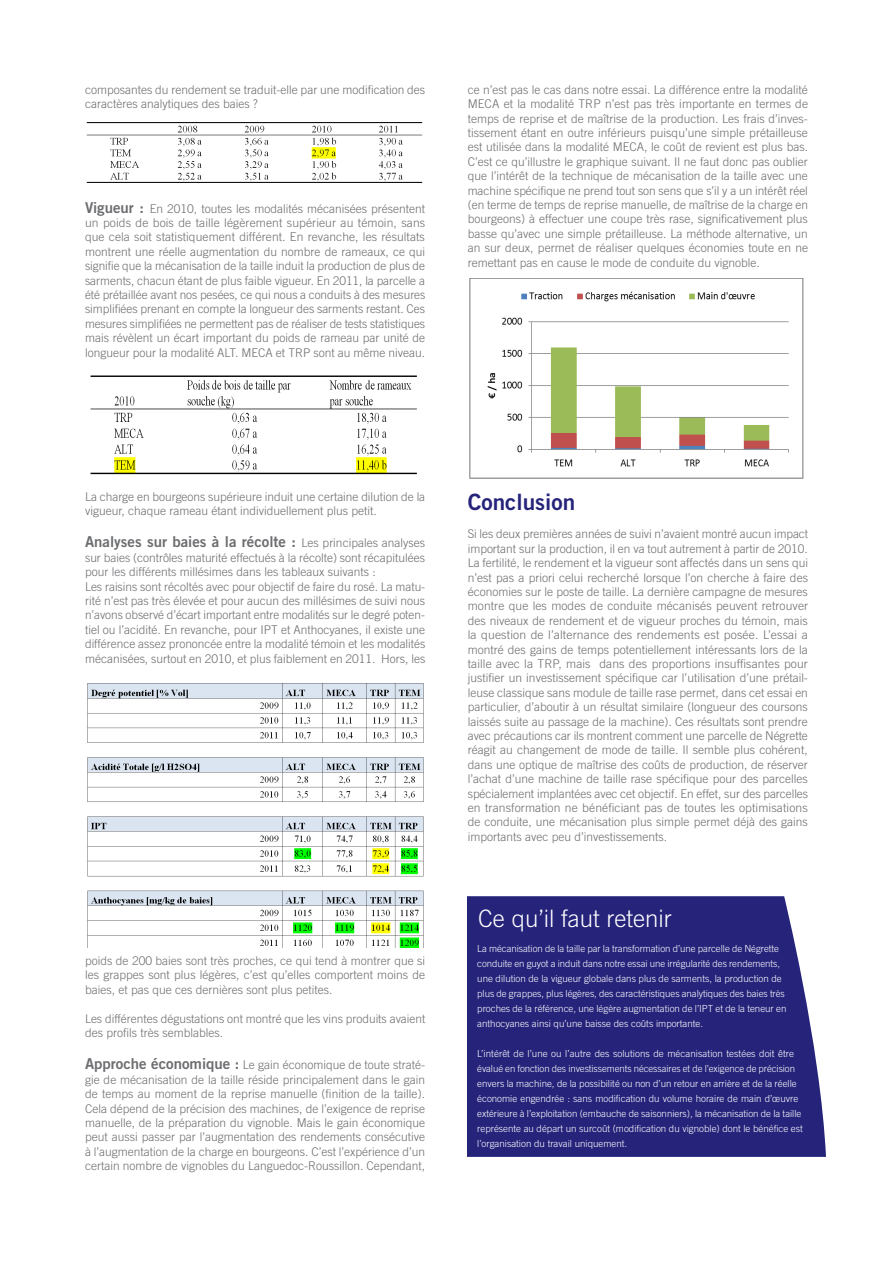
<style>
.page{position:relative;width:893px;height:1263px;background:#fff}
.page>*{position:absolute;margin:0;border:0;box-sizing:border-box;transform-origin:0 0}
.Titre_blanc_encart_v{font:300 24px "Trade Gothic";color:#fff}
._05-Body{font:22.5px "Trade Gothic Bold Two";color:#26237b}
._05-Body-2{font:15px "Trade Gothic Bold Two";color:#6c6d70}
._05-Body-3{font:300 12px/14.4px "Trade Gothic";color:#6c6d70;text-align:justify}
._05-Body-4{font:300 9.75px/15px "Trade Gothic";color:#fff}
.s1{font-family:"Trade Gothic Bold Two";font-weight:400;font-size:15px}
.s2{font-family:"Trade Gothic";font-weight:300;font-size:12px}
</style>
<div class="page">
<img style="left:90px;top:375px;width:327px;height:100px">
<img style="left:86px;top:122px;width:337px;height:61px">
<img style="left:87px;top:683px;width:337px;height:264px">
<img style="left:469px;top:278px;width:335px;height:201px">
<div style="left:467px;top:896px;width:359px;height:261px;background:#26237b"></div>
<p class="_05-Body-3" style="left:85px;top:82px;width:342px">composantes du rendement se traduit-elle par une modification des caractères analytiques des baies ?</p>
<p class="_05-Body-3" style="left:85px;top:201px;width:342px"><span class="s1">Vigueur :</span> En 2010, toutes les modalités mécanisées présentent un poids de bois de taille légèrement supérieur au témoin, sans que cela soit statistiquement différent. En revanche, les résultats montrent une réelle augmentation du nombre de rameaux, ce qui signifie que la mécanisation de la taille induit la production de plus de sarments, chacun étant de plus faible vigueur. En 2011, la parcelle a été prétaillée avant nos pesées, ce qui nous a conduits à des mesures simplifiées prenant en compte la longueur des sarments restant. Ces mesures simplifiées ne permettent pas de réaliser de tests statistiques mais révèlent un écart important du poids de rameau par unité de longueur pour la modalité ALT. MECA et TRP sont au même niveau.</p>
<p class="_05-Body-3" style="left:468px;top:82px;width:342px">ce n’est pas le cas dans notre essai. La différence entre la modalité MECA et la modalité TRP n’est pas très importante en termes de temps de reprise et de maîtrise de la production. Les frais d’inves&shy;tissement étant en outre inférieurs puisqu’une simple prétailleuse est utilisée dans la modalité MECA, le coût de revient est plus bas.<br>C’est ce qu’illustre le graphique suivant. Il ne faut donc pas oublier que l’intérêt de la technique de mécanisation de la taille avec une machine spécifique ne prend tout son sens que s’il y a un intérêt réel (en terme de temps de reprise manuelle, de maîtrise de la charge en bourgeons) à effectuer une coupe très rase, significativement plus basse qu’avec une simple prétailleuse. La méthode alternative, un an sur deux, permet de réaliser quelques économies toute en ne remettant pas en cause le mode de conduite du vignoble.</p>
<p class="_05-Body-3" style="left:85px;top:489px;width:342px">La charge en bourgeons supérieure induit une certaine dilution de la vigueur, chaque rameau étant individuellement plus petit.</p>
<p class="_05-Body-2" style="left:85px;top:533px;width:342px">Analyses sur baies à la récolte : <span class="s2">Les principales analyses</span></p>
<p class="_05-Body-3" style="left:85px;top:550px;width:341px">sur baies (contrôles maturité effectués à la récolte) sont récapitulées pour les différents millésimes dans les tableaux suivants :</p>
<p class="_05-Body-3" style="left:85px;top:579px;width:342px">Les raisins sont récoltés avec pour objectif de faire du rosé. La matu&shy;rité n’est pas très élevée et pour aucun des millésimes de suivi nous n’avons observé d’écart important entre modalités sur le degré poten&shy;tiel ou l’acidité. En revanche, pour IPT et Anthocyanes, il existe une différence assez prononcée entre la modalité témoin et les modalités mécanisées, surtout en 2010, et plus faiblement en 2011. Hors, les</p>
<p class="_05-Body-3" style="left:85px;top:953px;width:342px">poids de 200 baies sont très proches, ce qui tend à montrer que si les grappes sont plus légères, c’est qu’elles comportent moins de baies, et pas que ces dernières sont plus petites.</p>
<p class="_05-Body-3" style="left:85px;top:1011px;width:342px">Les différentes dégustations ont montré que les vins produits avaient des profils très semblables.</p>
<p class="_05-Body-3" style="left:85px;top:1058px;width:342px"><span class="s1">Approche économique :</span> Le gain économique de toute straté&shy;gie de mécanisation de la taille réside principalement dans le gain de temps au moment de la reprise manuelle (finition de la taille).<br>Cela dépend de la précision des machines, de l’exigence de reprise manuelle, de la préparation du vignoble. Mais le gain économique peut aussi passer par l’augmentation des rendements consécutive à l’augmentation de la charge en bourgeons. C’est l’expérience d’un certain nombre de vignobles du Languedoc-Roussillon. Cependant,</p>
<p class="_05-Body" style="left:468px;top:488px;width:109px">Conclusion</p>
<p class="_05-Body-3" style="left:468px;top:527px;width:342px">Si les deux premières années de suivi n’avaient montré aucun impact important sur la production, il en va tout autrement à partir de 2010.<br>La fertilité, le rendement et la vigueur sont affectés dans un sens qui n’est pas a priori celui recherché lorsque l’on cherche à faire des économies sur le poste de taille. La dernière campagne de mesures montre que les modes de conduite mécanisés peuvent retrouver des niveaux de rendement et de vigueur proches du témoin, mais la question de l’alternance des rendements est posée. L’essai a montré des gains de temps potentiellement intéressants lors de la taille avec la TRP, mais dans des proportions insuffisantes pour justifier un investissement spécifique car l’utilisation d’une prétail&shy;leuse classique sans module de taille rase permet, dans cet essai en particulier, d’aboutir à un résultat similaire (longueur des coursons laissés suite au passage de la machine). Ces résultats sont prendre avec précautions car ils montrent comment une parcelle de Négrette réagit au changement de mode de taille. Il semble plus cohérent, dans une optique de maîtrise des coûts de production, de réserver l’achat d’une machine de taille rase spécifique pour des parcelles spécialement implantées avec cet objectif. En effet, sur des parcelles en transformation ne bénéficiant pas de toutes les optimisations de conduite, une mécanisation plus simple permet déjà des gains importants avec peu d’investissements.</p>
<p class="Titre_blanc_encart_v" style="left:478px;top:904px;width:195px">Ce qu’il faut retenir</p>
<p class="_05-Body-4" style="left:477px;top:940px;width:311px">La mécanisation de la taille par la transformation d’une parcelle de Négrette conduite en guyot a induit dans notre essai une irrégularité des rendements, une dilution de la vigueur globale dans plus de sarments, la production de plus de grappes, plus légères, des caractéristiques analytiques des baies très proches de la référence, une légère augmentation de l’IPT et de la teneur en anthocyanes ainsi qu’une baisse des coûts importante.</p>
<p class="_05-Body-4" style="left:477px;top:1045px;width:327px">L’intérêt de l’une ou l’autre des solutions de mécanisation testées doit être évalué en fonction des investissements nécessaires et de l’exigence de précision envers la machine, de la possibilité ou non d’un retour en arrière et de la réelle économie engendrée : sans modification du volume horaire de main d’œuvre extérieure à l’exploitation (embauche de saisonniers), la mécanisation de la taille représente au départ un surcoût (modification du vignoble) dont le bénéfice est l’organisation du travail uniquement.</p>
</div>
